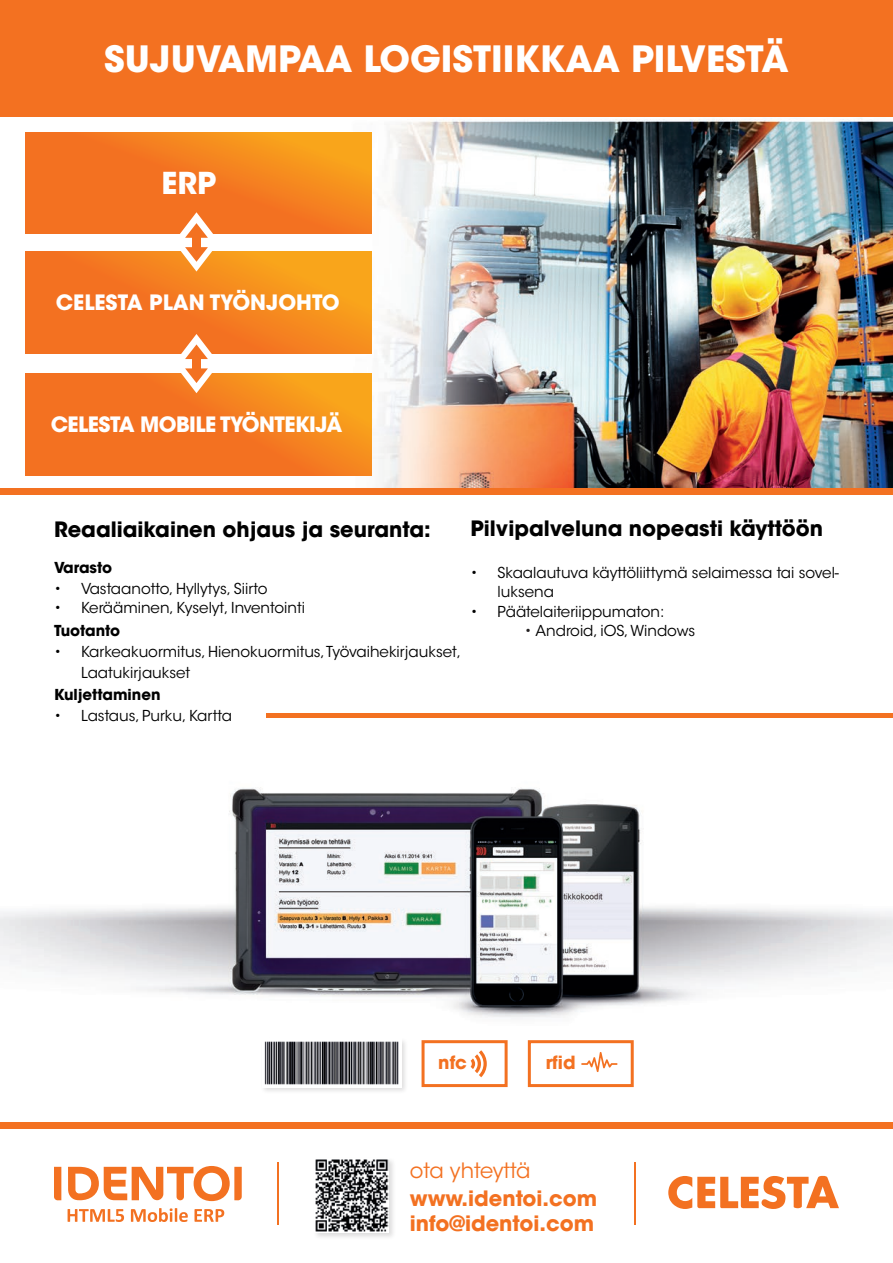
<style>
.page{position:relative;width:893px;height:1263px;background:#fff}
.page>*{position:absolute;margin:0;border:0;box-sizing:border-box;transform-origin:0 0}
.t1{font:700 36px "ITC Avant Garde Std";color:#fff}
.t2{font:700 30px "ITC Avant Garde Std";color:#fff}
.t3{font:700 21px "ITC Avant Garde Std";color:#000}
.t4{font:700 21px "ITC Avant Garde Std";color:#f37121}
.t5{font:700 21px "ITC Avant Garde Std";letter-spacing:-.025em;color:#fff}
.t6{font:700 21px "ITC Avant Garde Std";color:#fff}
.t7{font:21px "ITC Avant Garde Std";color:#f37121}
.t8{font:700 18px "ITC Avant Garde Std";color:#f37121}
.t9{font:15px/21px "ITC Avant Garde Std";color:#000}
.t10{font:700 15px "ITC Avant Garde Std";color:#000}
.s1{color:#231f20}
</style>
<div class="page">
<img style="left:0;top:118px;width:893px;height:1107px">
<div style="left:0;top:0;width:893px;height:117px;background:#f37121"></div>
<div style="left:0;top:1123px;width:893px;height:6px;background:#f37121"></div>
<hr style="left:277px;top:1163px;width:2px;height:62px;background:#f37121">
<hr style="left:634px;top:1163px;width:1px;height:62px;background:#f37121">
<hr style="left:266px;top:714px;width:627px;height:4px;background:#f37121">
<div style="left:0;top:488px;width:893px;height:6px;background:#f37121"></div>
<svg style="left:668px;top:1176px;width:171px;height:33px"></svg>
<svg style="left:54px;top:1167px;width:7px;height:33px"></svg>
<svg style="left:68px;top:1166px;width:174px;height:35px"></svg>
<svg style="left:68px;top:1209px;width:56px;height:13px"></svg>
<svg style="left:131px;top:1208px;width:57px;height:14px"></svg>
<svg style="left:194px;top:1209px;width:30px;height:13px"></svg>
<svg style="left:26px;top:373px;width:346px;height:102px;background:#f47c1f"></svg>
<svg style="left:26px;top:252px;width:346px;height:102px;background:#f4821f"></svg>
<svg style="left:26px;top:132px;width:346px;height:102px;background:#f47d1f"></svg>
<svg style="left:178px;top:334px;width:37px;height:25px"></svg>
<svg style="left:178px;top:368px;width:37px;height:25px"></svg>
<div style="left:192px;top:354px;width:9px;height:20px;background:#f37121"></div>
<svg style="left:178px;top:212px;width:37px;height:26px"></svg>
<svg style="left:178px;top:247px;width:37px;height:25px"></svg>
<div style="left:192px;top:233px;width:9px;height:19px;background:#f37121"></div>
<svg style="left:471px;top:1050px;width:16px;height:27px"></svg>
<div style="left:422px;top:1040px;width:86px;height:47px;border:3px solid #f37121"></div>
<svg style="left:581px;top:1052px;width:36px;height:20px"></svg>
<div style="left:528px;top:1040px;width:106px;height:47px;border:3px solid #f37121"></div>
<div style="left:261px;top:1037px;width:148px;height:57px;background:#231f20;opacity:.15"></div>
<img style="left:262px;top:1039px;width:139px;height:48px">
<div style="left:313px;top:1157px;width:83px;height:83px;background:#231f20;opacity:.15"></div>
<img style="left:314px;top:1158px;width:75px;height:75px">
<p class="t1" style="left:104px;top:36px;width:686px">SUJUVAMPAA LOGISTIIKKAA PILVESTÄ</p>
<p class="t2" style="left:162px;top:164px;width:56px">ERP</p>
<p class="t6" style="left:56px;top:289px;width:285px">CELESTA PLAN TYÖNJOHTO</p>
<p class="t5" style="left:51px;top:411px;width:293px">CELESTA MOBILE TYÖNTEKIJÄ</p>
<p class="t3" style="left:54px;top:515px;width:378px">Reaaliaikainen ohjaus ja seuranta:</p>
<p class="t10" style="left:54px;top:557px;width:60px">Varasto</p>
<p class="t9" style="left:54px;top:578px;width:215px">• Vastaanotto, Hyllytys, Siirto</p>
<p class="t9" style="left:54px;top:597px;width:253px">• Kerääminen, Kyselyt, Inventointi</p>
<p class="t10" style="left:54px;top:620px;width:68px">Tuotanto</p>
<p class="t9" style="left:81px;top:641px;width:382px;text-indent:-27px">• Karkeakuormitus, Hienokuormitus, Työvaihekirjaukset,<br>Laatukirjaukset</p>
<p class="t10" style="left:54px;top:685px;width:108px">Kuljettaminen</p>
<p class="t9" style="left:54px;top:705px;width:180px">• Lastaus, Purku, Kartta</p>
<p class="t3" style="left:471px;top:515px;width:354px">Pilvipalveluna nopeasti käyttöön</p>
<p class="t9" style="left:498px;top:563px;width:343px;line-height:19.5px;text-indent:-27px">• Skaalautuva käyttöliittymä selaimessa tai sovel&shy;luksena</p>
<p class="t9" style="left:471px;top:601px;width:195px">• Päätelaiteriippumaton:</p>
<p class="t9" style="left:525px;top:620px;width:172px"><span class="s1">•</span> Android, iOS, Windows</p>
<p class="t8" style="left:438px;top:1050px;width:30px">nfc</p>
<p class="t8" style="left:546px;top:1050px;width:31px">rfid</p>
<p class="t7" style="left:410px;top:1158px;width:122px">ota yhteyttä</p>
<p class="t4" style="left:410px;top:1184px;width:189px">www.identoi.com</p>
<p class="t4" style="left:410px;top:1209px;width:186px">info@identoi.com</p>
</div>
